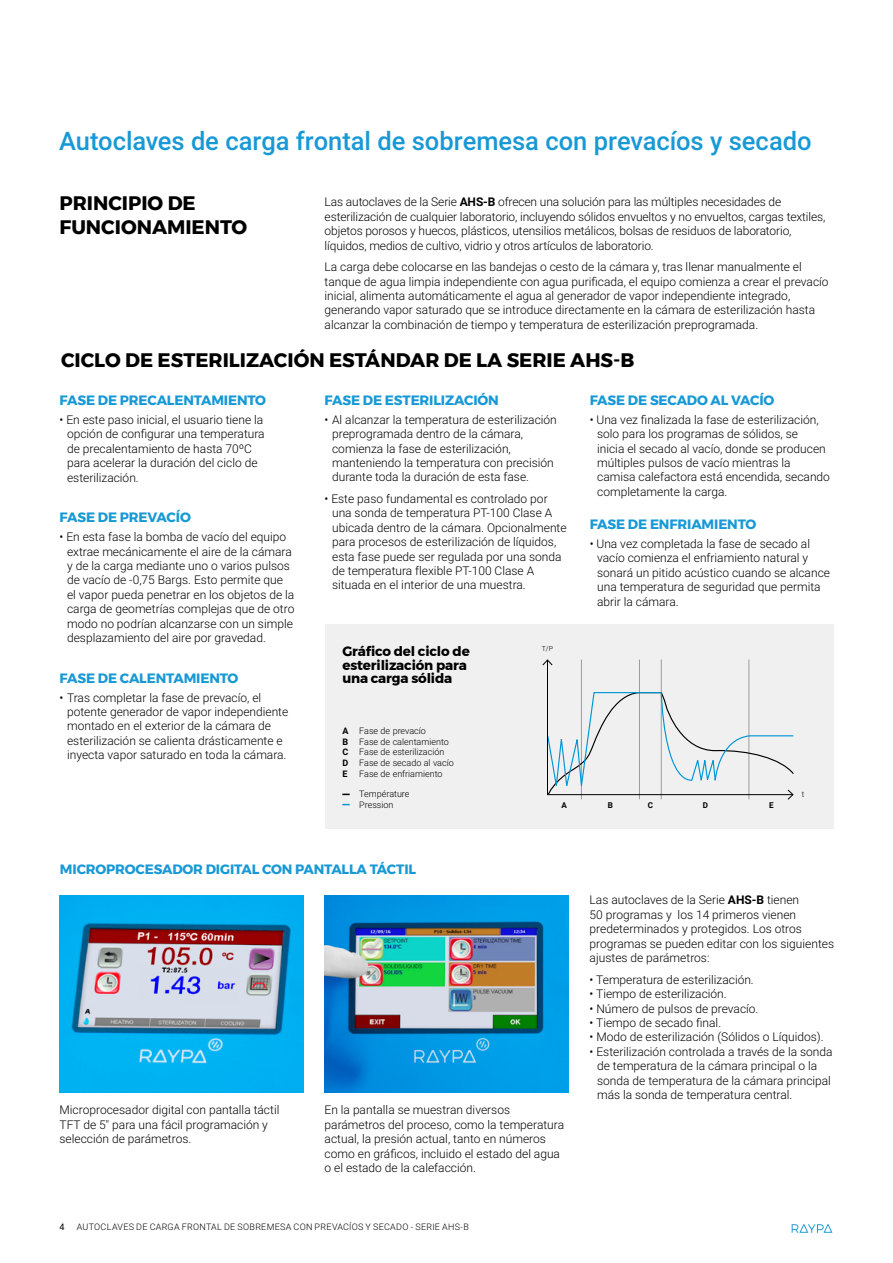
<style>
.page{position:relative;width:893px;height:1263px;background:#fff}
.page>*{position:absolute;margin:0;border:0;box-sizing:border-box;transform-origin:0 0}
.t1{font:500 25.5px "Roboto";letter-spacing:-.005em;color:#1899d6}
.t2{font:700 19.5px/23.4px "Montserrat";color:#000}
.t3{font:700 13.5px "Montserrat";letter-spacing:-.01em;color:#1899d6}
.t4{font:700 13.5px/13.5px "Montserrat";letter-spacing:-.01em;color:#000}
.t5{font:300 12px/14.4px "Roboto";color:#000}
.t6{font:300 9px/10.8px "Roboto";color:#000}
.t7{font:300 9px "Roboto";letter-spacing:.03em;color:#000}
.t8{font:700 9px/10.8px "Roboto";color:#000;text-align:justify}
.t9{font:9px "Roboto";color:#000}
.t10{font:700 8.1px "Roboto";color:#000}
.t11{font:300 8.1px "Roboto";color:#000}
.t12{font:300 6.9px "Roboto";color:#000}
.s1{font-weight:700}
</style>
<div class="page">
<svg style="left:792px;top:1224px;width:40px;height:9px"></svg>
<div style="left:325px;top:624px;width:508px;height:205px;background:#f0f0f0"></div>
<svg style="left:542px;top:659px;width:252px;height:141px"></svg>
<img style="left:325px;top:895px;width:243px;height:197px">
<img style="left:60px;top:895px;width:243px;height:197px">
<h1 class="t1" style="left:59px;top:123px;width:754px">Autoclaves de carga frontal de sobremesa con prevacíos y secado</h1>
<h2 class="t2" style="left:60px;top:192px;width:189px">PRINCIPIO DE<br>FUNCIONAMIENTO</h2>
<p class="t5" style="left:325px;top:194px;width:502px">Las autoclaves de la Serie <span class="s1">AHS-B</span> ofrecen una solución para las múltiples necesidades de esterilización de cualquier laboratorio, incluyendo sólidos envueltos y no envueltos, cargas textiles, objetos porosos y huecos, plásticos, utensilios metálicos, bolsas de residuos de laboratorio, líquidos, medios de cultivo, vidrio y otros artículos de laboratorio.</p>
<p class="t5" style="left:325px;top:259px;width:505px">La carga debe colocarse en las bandejas o cesto de la cámara y, tras llenar manualmente el tanque de agua limpia independiente con agua purificada, el equipo comienza a crear el prevacío inicial, alimenta automáticamente el agua al generador de vapor independiente integrado, generando vapor saturado que se introduce directamente en la cámara de esterilización hasta alcanzar la combinación de tiempo y temperatura de esterilización preprogramada.</p>
<h2 class="t2" style="left:61px;top:348px;width:575px">CICLO DE ESTERILIZACIÓN ESTÁNDAR DE LA SERIE AHS-B</h2>
<p class="t3" style="left:60px;top:389px;width:208px">FASE DE PRECALENTAMIENTO</p>
<p class="t5" style="left:67px;top:412px;width:199px;text-indent:-8px">• En este paso inicial, el usuario tiene la opción de configurar una temperatura de precalentamiento de hasta 70ºC para acelerar la duración del ciclo de esterilización.</p>
<p class="t3" style="left:60px;top:507px;width:133px">FASE DE PREVACÍO</p>
<p class="t5" style="left:67px;top:529px;width:229px;text-indent:-8px">• En esta fase la bomba de vacío del equipo extrae mecánicamente el aire de la cámara y de la carga mediante uno o varios pulsos de vacío de -0,75 Bargs. Esto permite que el vapor pueda penetrar en los objetos de la carga de geometrías complejas que de otro modo no podrían alcanzarse con un simple desplazamiento del aire por gravedad.</p>
<p class="t3" style="left:60px;top:667px;width:180px">FASE DE CALENTAMIENTO</p>
<p class="t5" style="left:67px;top:690px;width:223px;text-indent:-8px">• Tras completar la fase de prevacío, el potente generador de vapor independiente montado en el exterior de la cámara de esterilización se calienta drásticamente e inyecta vapor saturado en toda la cámara.</p>
<p class="t3" style="left:325px;top:389px;width:176px">FASE DE ESTERILIZACIÓN</p>
<p class="t5" style="left:332px;top:412px;width:226px;text-indent:-8px">• Al alcanzar la temperatura de esterilización preprogramada dentro de la cámara, comienza la fase de esterilización, manteniendo la temperatura con precisión durante toda la duración de esta fase.</p>
<p class="t5" style="left:332px;top:491px;width:236px;text-indent:-8px">• Este paso fundamental es controlado por una sonda de temperatura PT-100 Clase A ubicada dentro de la cámara. Opcionalmente para procesos de esterilización de líquidos, esta fase puede ser regulada por una sonda de temperatura flexible PT-100 Clase A situada en el interior de una muestra.</p>
<p class="t4" style="left:342px;top:645px;width:129px">Gráfico del ciclo de esterilización para una carga sólida</p>
<p class="t12" style="left:542px;top:644px;width:13px">T/P</p>
<p class="t3" style="left:590px;top:389px;width:186px">FASE DE SECADO AL VACÍO</p>
<p class="t5" style="left:597px;top:412px;width:234px;text-indent:-8px">• Una vez finalizada la fase de esterilización, solo para los programas de sólidos, se<br>inicia el secado al vacío, donde se producen múltiples pulsos de vacío mientras la camisa calefactora está encendida, secando completamente la carga.</p>
<p class="t3" style="left:590px;top:514px;width:168px">FASE DE ENFRIAMIENTO</p>
<p class="t5" style="left:597px;top:536px;width:234px;text-indent:-8px">• Una vez completada la fase de secado al vacío comienza el enfriamiento natural y sonará un pitido acústico cuando se alcance una temperatura de seguridad que permita abrir la cámara.</p>
<p class="t8" style="left:342px;top:725px;width:8px">A B C D E</p>
<p class="t6" style="left:359px;top:725px;width:96px">Fase de prevacío<br>Fase de calentamiento<br>Fase de esterilización<br>Fase de secado al vacío<br>Fase de enfriamiento</p>
<p class="t6" style="left:359px;top:788px;width:52px">Température<br>Pression</p>
<p class="t10" style="left:562px;top:799px;width:7px">A</p>
<p class="t10" style="left:608px;top:799px;width:7px">B</p>
<p class="t10" style="left:648px;top:799px;width:7px">C</p>
<p class="t10" style="left:703px;top:799px;width:7px">D</p>
<p class="t10" style="left:769px;top:799px;width:6px">E</p>
<p class="t11" style="left:802px;top:788px;width:4px">t</p>
<p class="t3" style="left:60px;top:858px;width:358px">MICROPROCESADOR DIGITAL CON PANTALLA TÁCTIL</p>
<p class="t5" style="left:60px;top:1102px;width:221px">Microprocesador digital con pantalla táctil<br>TFT de 5'' para una fácil programación y selección de parámetros.</p>
<p class="t5" style="left:325px;top:1102px;width:241px">En la pantalla se muestran diversos parámetros del proceso, como la temperatura actual, la presión actual, tanto en números como en gráficos, incluido el estado del agua o el estado de la calefacción.</p>
<p class="t9" style="left:60px;top:1220px;width:7px">4</p>
<p class="t7" style="left:77px;top:1220px;width:394px">AUTOCLAVES DE CARGA FRONTAL DE SOBREMESA CON PREVACÍOS Y SECADO - SERIE AHS-B</p>
<p class="t5" style="left:590px;top:892px;width:246px">Las autoclaves de la Serie <span class="s1">AHS-B</span> tienen<br>50 programas y los 14 primeros vienen predeterminados y protegidos. Los otros programas se pueden editar con los siguientes ajustes de parámetros:</p>
<p class="t5" style="left:590px;top:972px;width:166px">• Temperatura de esterilización.</p>
<p class="t5" style="left:590px;top:986px;width:139px">• Tiempo de esterilización.</p>
<p class="t5" style="left:590px;top:1000px;width:170px">• Número de pulsos de prevacío.</p>
<p class="t5" style="left:590px;top:1015px;width:133px">• Tiempo de secado final.</p>
<p class="t5" style="left:590px;top:1029px;width:236px">• Modo de esterilización (Sólidos o Líquidos).</p>
<p class="t5" style="left:597px;top:1044px;width:237px;text-indent:-8px">• Esterilización controlada a través de la sonda de temperatura de la cámara principal o la sonda de temperatura de la cámara principal más la sonda de temperatura central.</p>
</div>
